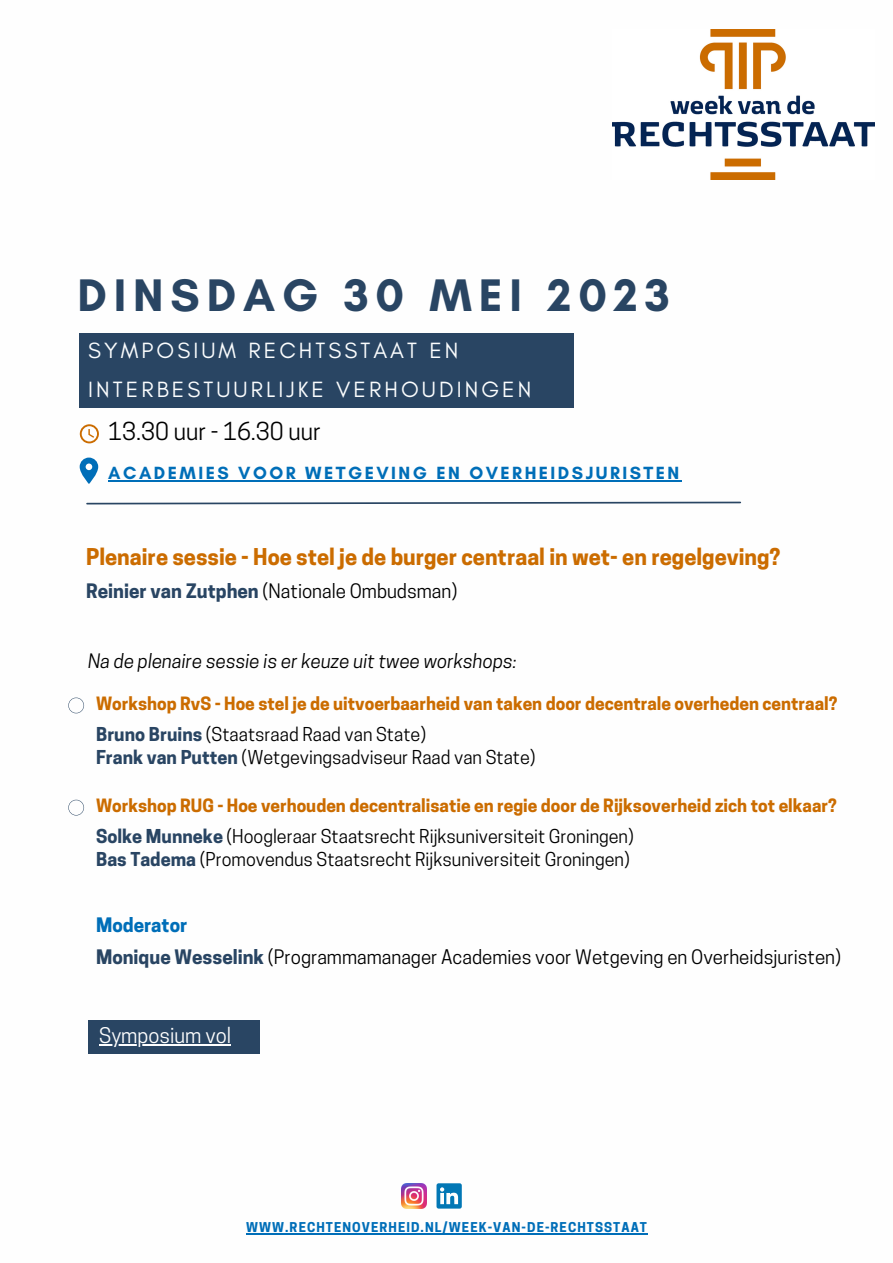
<style>
.page{position:relative;width:893px;height:1263px;background:#fff}
.page>*{position:absolute;margin:0;border:0;box-sizing:border-box;transform-origin:0 0}
.t1{font:700 46.5px "Glacial Indifference";letter-spacing:.145em;color:#294563}
.t2{font:23.25px "Cooper Hewitt";color:#000}
.t3{font:22.5px/39.4px "Glacial Indifference";letter-spacing:.135em;color:#fbfdfe}
.t4{font:700 21.75px "Cooper Hewitt";color:#cb6c00}
.t5{font:20.25px "Cooper Hewitt";color:#fefefe}
.t6{font:18.75px/32px "Cooper Hewitt";color:#000}
.t7{font:italic 18.75px "Cooper Hewitt";color:#000}
.t8{font:18px/23.5px "Cooper Hewitt";color:#000}
.t9{font:700 18px "Glacial Indifference";letter-spacing:.135em;color:#006eb8}
.t10{font:700 17.25px "Cooper Hewitt";color:#cb6c00}
.t11{font:700 12.75px "Cooper Hewitt";letter-spacing:.085em;color:#006eb8}
.s1{font-weight:700;color:#294563}
.s2{font-weight:700;color:#006eb8}
</style>
<div class="page">
<svg style="left:86px;top:501px;width:656px;height:4px"></svg>
<svg style="left:80px;top:458px;width:18px;height:26px"></svg>
<div style="left:80px;top:334px;width:494px;height:73px;background:#294563"></div>
<svg style="left:68px;top:698px;width:16px;height:15px"></svg>
<svg style="left:80px;top:424px;width:19px;height:19px"></svg>
<img style="left:613px;top:29px;width:261px;height:151px">
<svg style="left:68px;top:800px;width:16px;height:15px"></svg>
<hr style="left:108px;top:480px;width:574px;height:2px;background:#006eb8">
<div style="left:88px;top:1021px;width:171px;height:33px;background:#294563"></div>
<hr style="left:99px;top:1044px;width:132px;height:1px;background:#fefefe">
<svg style="left:436px;top:1183px;width:26px;height:25px"></svg>
<img style="left:401px;top:1183px;width:25px;height:25px">
<hr style="left:246px;top:1233px;width:402px;height:1px;background:#006eb8">
<h1 class="t1" style="left:78px;top:267px;width:594px">DINSDAG 30 MEI 2023</h1>
<p class="t3" style="left:88px;top:330px;width:445px">SYMPOSIUM RECHTSSTAAT EN<br>INTERBESTUURLIJKE VERHOUDINGEN</p>
<p class="t2" style="left:108px;top:422px;width:214px">13.30 uur - 16.30 uur</p>
<p class="t9" style="left:108px;top:462px;width:572px">ACADEMIES VOOR WETGEVING EN OVERHEIDSJURISTEN</p>
<p class="t4" style="left:86px;top:549px;width:696px">Plenaire sessie - Hoe stel je de burger centraal in wet- en regelgeving?</p>
<p class="t6" style="left:86px;top:577px;width:373px"><span class="s1">Reinier van Zutphen</span> (Nationale Ombudsman)</p>
<p class="t7" style="left:88px;top:654px;width:430px">Na de plenaire sessie is er keuze uit twee workshops:</p>
<p class="t10" style="left:96px;top:697px;width:743px">Workshop RvS - Hoe stel je de uitvoerbaarheid van taken door decentrale overheden centraal?</p>
<p class="t8" style="left:96px;top:724px;width:441px"><span class="s1">Bruno Bruins</span> (Staatsraad Raad van State)<br><span class="s1">Frank van Putten</span> (Wetgevingsadviseur Raad van State)</p>
<p class="t10" style="left:96px;top:799px;width:742px">Workshop RUG - Hoe verhouden decentralisatie en regie door de Rijksoverheid zich tot elkaar?</p>
<p class="t8" style="left:96px;top:826px;width:539px"><span class="s1">Solke Munneke</span> (Hoogleraar Staatsrecht Rijksuniversiteit Groningen)<br><span class="s1">Bas Tadema</span> (Promovendus Staatsrecht Rijksuniversiteit Groningen)</p>
<p class="t6" style="left:96px;top:911px;width:746px"><span class="s2">Moderator<br></span><span class="s1">Monique Wesselink</span> (Programmamanager Academies voor Wetgeving en Overheidsjuristen)</p>
<p class="t5" style="left:99px;top:1027px;width:133px">Symposium vol</p>
<p class="t11" style="left:246px;top:1222px;width:402px">WWW.RECHTENOVERHEID.NL/WEEK-VAN-DE-RECHTSSTAAT</p>
</div>
